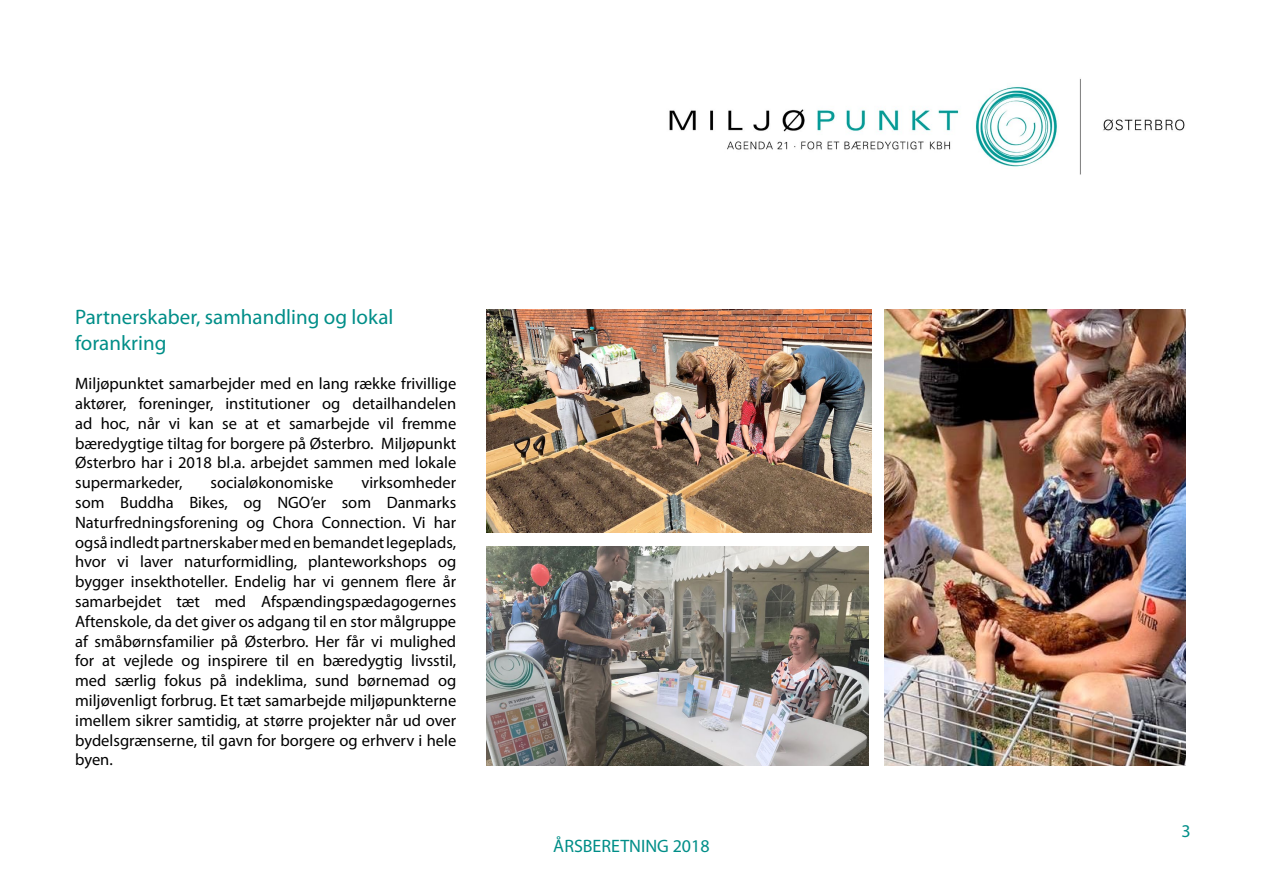
<style>
.page{position:relative;width:1263px;height:893px;background:#fff}
.page>*{position:absolute;margin:0;border:0;box-sizing:border-box;transform-origin:0 0}
.t1{font:21px/25.2px "Myriad Pro";color:#008e88}
.t2{font:18px "Myriad Pro";color:#008e88}
.t3{font:16.5px/19.8px "Myriad Pro";color:#000;text-align:justify}
</style>
<div class="page">
<img style="left:669px;top:78px;width:516px;height:97px">
<img style="left:487px;top:309px;width:384px;height:223px">
<img style="left:884px;top:310px;width:302px;height:456px">
<img style="left:487px;top:546px;width:381px;height:220px">
<p class="t1" style="left:75px;top:305px;width:320px">Partnerskaber, samhandling og lokal forankring</p>
<p class="t3" style="left:75px;top:374px;width:383px">Miljøpunktet samarbejder med en lang række frivillige aktører, foreninger, institutioner og detailhandelen ad hoc, når vi kan se at et samarbejde vil fremme bæredygtige tiltag for borgere på Østerbro. Miljøpunkt Østerbro har i 2018 bl.a. arbejdet sammen med lokale supermarkeder,</p>
<p class="t3" style="left:75px;top:473px;width:383px;text-indent:286px">virksomheder som Buddha Bikes, og NGO’er som Danmarks Naturfredningsforening og Chora Connection. Vi har også indledt partnerskaber med en bemandet legeplads, hvor vi laver naturformidling, planteworkshops og bygger insekthoteller. Endelig har vi gennem flere år samarbejdet tæt med Afspændingspædagogernes Aftenskole, da det giver os adgang til en stor målgruppe af småbørnsfamilier på Østerbro. Her får vi mulighed for at vejlede og inspirere til en bæredygtig livsstil, med særlig fokus på indeklima, sund børnemad og miljøvenligt forbrug. Et tæt samarbejde miljøpunkterne imellem sikrer samtidig, at større projekter når ud over bydelsgrænserne, til gavn for borgere og erhverv i hele byen.</p>
<p class="t3" style="left:211px;top:473px;width:124px">socialøkonomiske</p>
<p class="t2" style="left:553px;top:837px;width:158px">ÅRSBERETNING 2018</p>
<p class="t2" style="left:1181px;top:821px;width:11px">3</p>
</div>
